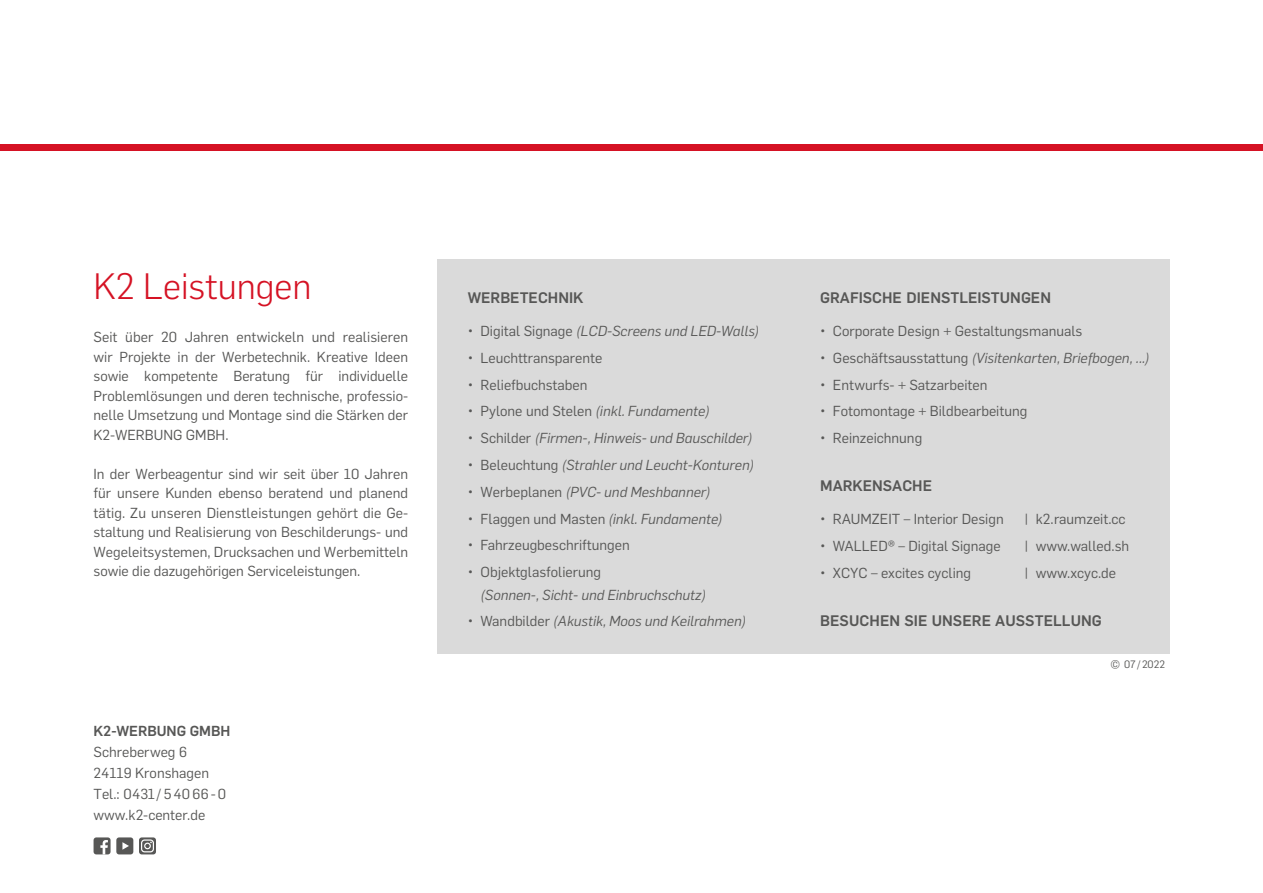
<style>
.page{position:relative;width:1263px;height:893px;background:#fff}
.page>*{position:absolute;margin:0;border:0;box-sizing:border-box;transform-origin:0 0}
.Überschriften_rot{font:300 36px "Flama";color:#d51224}
.Headline_Infobox{font:500 15px "Flama";color:#575756}
.Fließtext{font:14.25px/19.5px "Flama";color:#575756;text-align:justify}
.t1{font:italic 14.25px/22.5px "Flama";color:#575756}
.t2{font:500 14.25px "Flama";color:#575756}
.Subheadline{font:10.5px "Flama";color:#575756}
.s1{color:#fff}
.s2{font-style:normal}
.s3{font-style:italic}
</style>
<div class="page">
<div style="left:0;top:145px;width:1263px;height:6px;background:#d51224"></div>
<div style="left:437px;top:259px;width:732px;height:395px;background:#dadada"></div>
<div style="left:94px;top:837px;width:17px;height:17px;background:#575756;border-radius:3px"></div>
<svg style="left:100px;top:840px;width:8px;height:14px"></svg>
<svg style="left:139px;top:837px;width:17px;height:17px"></svg>
<svg style="left:141px;top:839px;width:13px;height:13px"></svg>
<div style="left:116px;top:837px;width:17px;height:17px;background:#575756;border-radius:3px"></div>
<svg style="left:122px;top:842px;width:7px;height:8px"></svg>
<p class="Überschriften_rot" style="left:94px;top:262px;width:220px">K2 Leistungen</p>
<p class="Fließtext" style="left:94px;top:326px;width:316px">Seit über 20 Jahren entwickeln und realisieren wir Projekte in der Werbetechnik. Kreative Ideen sowie kompetente Beratung für individuelle Problemlösungen und deren technische, professio&shy;nelle Umsetzung und Montage sind die Stärken der K2-WERBUNG GMBH.</p>
<p class="Fließtext" style="left:94px;top:463px;width:316px">In der Werbeagentur sind wir seit über 10 Jahren für unsere Kunden ebenso beratend und planend tätig. Zu unseren Dienstleistungen gehört die Ge&shy;staltung und Realisierung von Beschilderungs- und Wegeleitsystemen, Drucksachen und Werbemitteln sowie die dazugehörigen Serviceleistungen.</p>
<p class="t2" style="left:94px;top:721px;width:138px">K2-WERBUNG GMBH</p>
<p class="Fließtext" style="left:94px;top:741px;width:95px">Schreberweg 6</p>
<p class="Fließtext" style="left:94px;top:762px;width:117px">24119 Kronshagen</p>
<p class="Fließtext" style="left:94px;top:783px;width:134px">Tel.: 0431/ 5 40 66-0</p>
<p class="Fließtext" style="left:94px;top:804px;width:165px">www.k2-center.de<span class="s1">enter.de</span></p>
<p class="Headline_Infobox" style="left:468px;top:287px;width:117px">WERBETECHNIK</p>
<p class="t1" style="left:468px;top:319px;width:293px"><span class="s2">• Digital Signage</span> (LCD-Screens und LED-Walls)</p>
<p class="Fließtext" style="left:468px;top:347px;width:136px">• Leuchttransparente</p>
<p class="Fließtext" style="left:468px;top:374px;width:121px">• Reliefbuchstaben</p>
<p class="t1" style="left:468px;top:399px;width:243px"><span class="s2">• Pylone und Stelen</span> (inkl. Fundamente)</p>
<p class="t1" style="left:468px;top:426px;width:286px"><span class="s2">• Schilder</span> (Firmen-, Hinweis- und Bauschilder)</p>
<p class="t1" style="left:468px;top:453px;width:288px"><span class="s2">• Beleuchtung</span> (Strahler und Leucht-Konturen)</p>
<p class="t1" style="left:468px;top:480px;width:244px"><span class="s2">• Werbeplanen</span> (PVC- und Meshbanner)</p>
<p class="Fließtext" style="left:468px;top:508px;width:256px">• Flaggen und Masten <span class="s3">(inkl. Fundamente)</span></p>
<p class="Fließtext" style="left:468px;top:535px;width:163px">• Fahrzeugbeschriftungen</p>
<p class="t1" style="left:480px;top:560px;width:227px;text-indent:-13px"><span class="s2">• Objektglasfolierung<br></span>(Sonnen-, Sicht- und Einbruchschutz)</p>
<p class="t1" style="left:468px;top:609px;width:280px"><span class="s2">• Wandbilder</span> (Akustik, Moos und Keilrahmen)</p>
<p class="Headline_Infobox" style="left:820px;top:287px;width:232px">GRAFISCHE DIENSTLEISTUNGEN</p>
<p class="Fließtext" style="left:820px;top:320px;width:264px">• Corporate Design + Gestaltungsmanuals</p>
<p class="t1" style="left:820px;top:346px;width:331px"><span class="s2">• Geschäftsausstattung</span> (Visitenkarten, Briefbogen, ...)</p>
<p class="Fließtext" style="left:820px;top:374px;width:169px">• Entwurfs- + Satzarbeiten</p>
<p class="Fließtext" style="left:820px;top:401px;width:209px">• Fotomontage + Bildbearbeitung</p>
<p class="Fließtext" style="left:820px;top:428px;width:104px">• Reinzeichnung</p>
<p class="Headline_Infobox" style="left:820px;top:475px;width:113px">MARKENSACHE</p>
<p class="Fließtext" style="left:820px;top:509px;width:185px">• RAUMZEIT – Interior Design</p>
<p class="Fließtext" style="left:1024px;top:509px;width:103px">| k2.raumzeit.cc</p>
<p class="Fließtext" style="left:820px;top:535px;width:182px">• WALLED® – Digital Signage</p>
<p class="Fließtext" style="left:1024px;top:535px;width:107px">| www.walled.sh</p>
<p class="Fließtext" style="left:820px;top:562px;width:152px">• XCYC – excites cycling</p>
<p class="Fließtext" style="left:1024px;top:562px;width:93px">| www.xcyc.de</p>
<p class="Headline_Infobox" style="left:820px;top:610px;width:283px">BESUCHEN SIE UNSERE AUSSTELLUNG</p>
<p class="Subheadline" style="left:1110px;top:657px;width:56px">© 07/2022</p>
</div>
